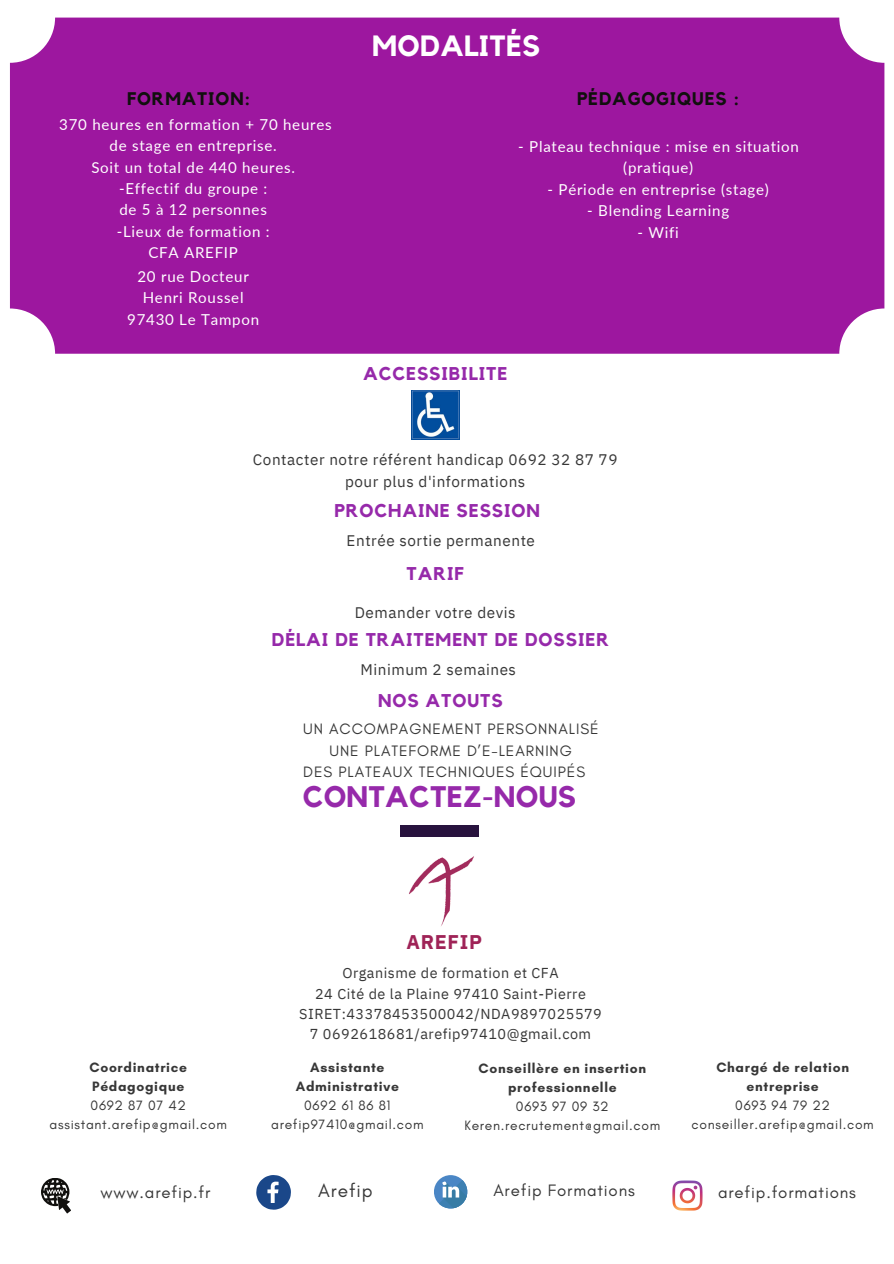
<style>
.page{position:relative;width:894px;height:1264px;background:#fff}
.page>*{position:absolute;margin:0;border:0;box-sizing:border-box;transform-origin:0 0}
.t1{font:700 29.55px "Kollektif";letter-spacing:.01em;color:#9629aa}
.t2{font:700 29.25px "Kollektif";letter-spacing:.01em;color:#fff}
.t3{font:700 19.8px "IBM Plex Sans";letter-spacing:.035em;color:#9f2357}
.t4{font:19.05px "Glacial Indifference";letter-spacing:.05em;color:#373737}
.t5{font:700 18.45px "Kollektif";letter-spacing:.05em;color:#9629aa}
.t6{font:700 18.15px "Kollektif";letter-spacing:.05em;color:#11100e}
.t7{font:16.8px "Glacial Indifference";letter-spacing:.05em;color:#373737}
.t8{font:15.3px/21.3px "IBM Plex Sans";letter-spacing:.035em;color:#373737;text-align:center}
.t9{font:15.3px "Glacial Indifference";letter-spacing:.06em;color:#373737}
.t10{font:15px/21.3px "Lato";letter-spacing:.05em;color:#fff;text-align:center}
.t11{font:14.4px/20.2px "IBM Plex Sans";letter-spacing:.035em;color:#373737;text-align:center}
.t12{font:13.8px "Glacial Indifference";letter-spacing:.05em;color:#373737}
.t13{font:700 13.8px/19.2px "Glacial Indifference";letter-spacing:.05em;color:#373737;text-align:center}
</style>
<div class="page">
<div style="left:10px;top:18px;width:874px;height:336px;background:#9d179f;border-radius:45px"></div>
<svg style="left:41px;top:1178px;width:30px;height:35px"></svg>
<svg style="left:256px;top:1175px;width:35px;height:34px"></svg>
<div style="left:434px;top:1175px;width:33px;height:33px;background:#4a86c5;border-radius:50%"></div>
<svg style="left:438px;top:1179px;width:30px;height:30px"></svg>
<svg style="left:672px;top:1180px;width:30px;height:30px"></svg>
<img style="left:411px;top:391px;width:48px;height:48px">
<img style="left:400px;top:836px;width:79px;height:90px">
<div style="left:400px;top:825px;width:79px;height:11px;background:#28133e"></div>
<p class="t2" style="left:372px;top:32px;width:169px">MODALITÉS</p>
<h1 class="t6" style="left:127px;top:91px;width:125px">FORMATION:</h1>
<h2 class="t6" style="left:577px;top:91px;width:163px">PÉDAGOGIQUES :</h2>
<p class="t10" style="left:59px;top:113px;width:274px">370 heures en formation + 70 heures de stage en entreprise.</p>
<p class="t10" style="left:91px;top:156px;width:205px">Soit un total de 440 heures.</p>
<p class="t10" style="left:119px;top:177px;width:150px">-Effectif du groupe :</p>
<p class="t10" style="left:119px;top:199px;width:149px">de 5 à 12 personnes</p>
<p class="t10" style="left:117px;top:220px;width:154px">-Lieux de formation :</p>
<p class="t10" style="left:148px;top:242px;width:91px">CFA AREFIP</p>
<p class="t10" style="left:137px;top:265px;width:113px">20 rue Docteur</p>
<p class="t10" style="left:143px;top:287px;width:102px">Henri Roussel</p>
<p class="t10" style="left:127px;top:308px;width:133px">97430 Le Tampon</p>
<h2 class="t10" style="left:518px;top:136px;width:282px">- Plateau technique : mise en situation (pratique)</h2>
<p class="t10" style="left:547px;top:178px;width:223px">- Période en entreprise (stage)</p>
<p class="t10" style="left:587px;top:200px;width:143px">- Blending Learning</p>
<p class="t10" style="left:637px;top:221px;width:43px">- Wifi</p>
<h2 class="t5" style="left:363px;top:365px;width:146px">ACCESSIBILITE</h2>
<p class="t8" style="left:253px;top:449px;width:366px">Contacter notre référent handicap 0692 32 87 79 pour plus d'informations</p>
<h5 class="t5" style="left:334px;top:502px;width:207px">PROCHAINE SESSION</h5>
<h1 class="t8" style="left:346px;top:530px;width:190px">Entrée sortie permanente</h1>
<h2 class="t5" style="left:406px;top:565px;width:59px">TARIF</h2>
<p class="t8" style="left:354px;top:601px;width:162px">Demander votre devis</p>
<h2 class="t5" style="left:272px;top:630px;width:338px">DÉLAI DE TRAITEMENT DE DOSSIER</h2>
<h4 class="t8" style="left:360px;top:658px;width:157px">Minimum 2 semaines</h4>
<h5 class="t5" style="left:378px;top:691px;width:126px">NOS ATOUTS</h5>
<h2 class="t9" style="left:303px;top:719px;width:297px">UN ACCOMPAGNEMENT PERSONNALISÉ</h2>
<h2 class="t9" style="left:329px;top:741px;width:244px">UNE PLATEFORME D’E-LEARNING</h2>
<h2 class="t9" style="left:303px;top:762px;width:283px">DES PLATEAUX TECHNIQUES ÉQUIPÉS</h2>
<p class="t1" style="left:303px;top:782px;width:275px">CONTACTEZ-NOUS</p>
<p class="t13" style="left:89px;top:1057px;width:99px;text-align:left">Coordinatrice<br>Pédagogique</p>
<p class="t12" style="left:91px;top:1096px;width:97px">0692 87 07 42</p>
<h5 class="t12" style="left:50px;top:1115px;width:179px">assistant.arefip@gmail.com</h5>
<p class="t3" style="left:406px;top:928px;width:77px">AREFIP</p>
<p class="t11" style="left:342px;top:962px;width:218px">Organisme de formation et CFA</p>
<p class="t11" style="left:299px;top:983px;width:304px">24 Cité de la Plaine 97410 Saint-Pierre<br>SIRET:43378453500042/NDA9897025579<br>7 0692618681/arefip97410@gmail.com</p>
<p class="t13" style="left:296px;top:1057px;width:104px">Assistante<br>Administrative</p>
<p class="t12" style="left:304px;top:1096px;width:88px">0692 61 86 81</p>
<p class="t12" style="left:271px;top:1115px;width:154px">arefip97410@gmail.com</p>
<p class="t13" style="left:478px;top:1058px;width:169px">Conseillère en insertion professionnelle</p>
<p class="t12" style="left:515px;top:1097px;width:94px">0693 97 09 32</p>
<p class="t12" style="left:464px;top:1116px;width:197px">Keren.recrutement@gmail.com</p>
<p class="t13" style="left:716px;top:1057px;width:134px">Chargé de relation</p>
<p class="t13" style="left:746px;top:1076px;width:74px">entreprise</p>
<p class="t12" style="left:735px;top:1097px;width:96px">0693 94 79 22</p>
<p class="t12" style="left:691px;top:1116px;width:184px">conseiller.arefip@gmail.com</p>
<p class="t7" style="left:100px;top:1181px;width:111px">www.arefip.fr</p>
<h5 class="t4" style="left:318px;top:1178px;width:56px">Arefip</h5>
<h2 class="t7" style="left:493px;top:1179px;width:143px">Arefip Formations</h2>
<p class="t7" style="left:717px;top:1181px;width:139px">arefip.formations</p>
</div>
